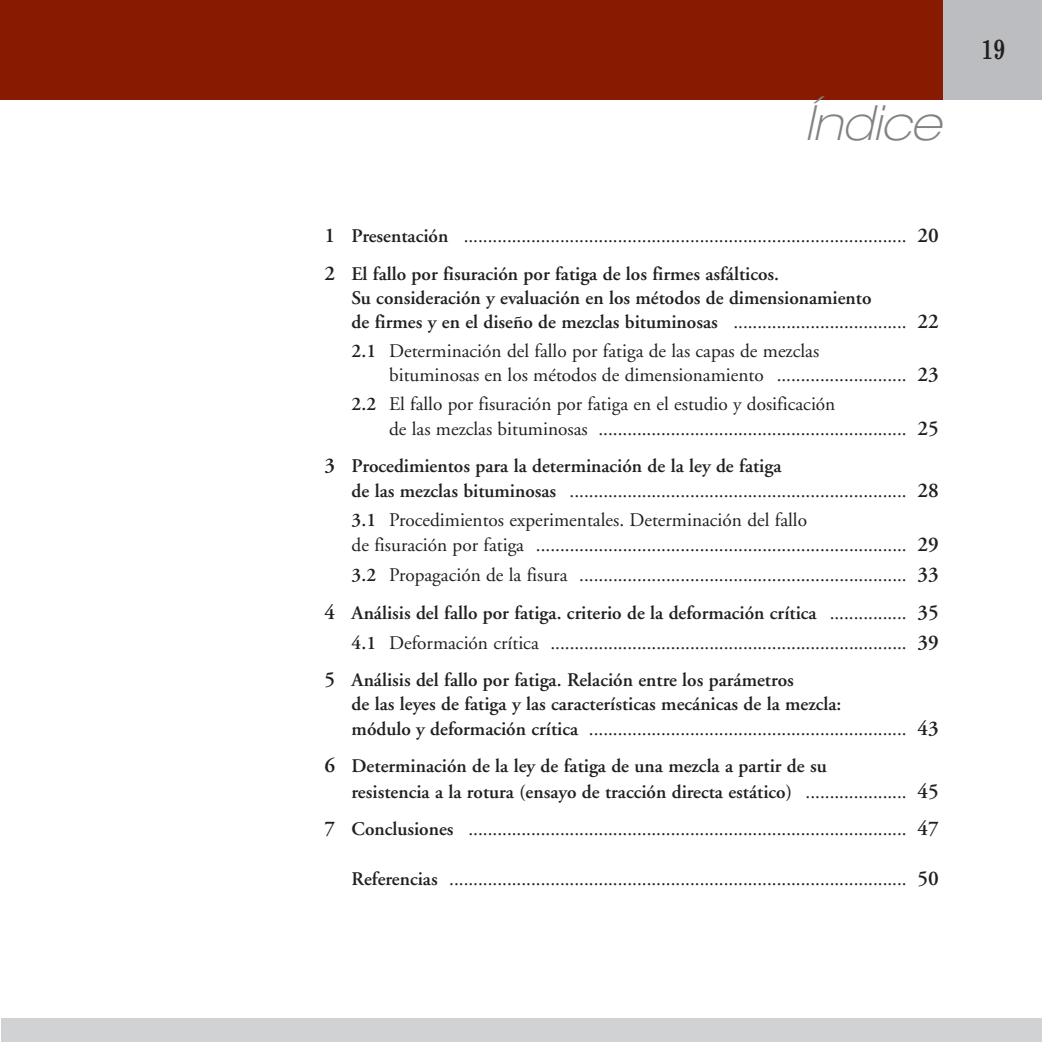
<style>
.page{position:relative;width:1042px;height:1042px;background:#fff}
.page>*{position:absolute;margin:0;border:0;box-sizing:border-box;transform-origin:0 0}
.t1{font:italic 100 expanded 48.65px "Helvetica Neue";color:#808285}
.t2{font:700 28px "Century Schoolbook";color:#231f20;scale:.75 1}
.t3{font:19.25px/37.6px "Adobe Garamond";color:#231f20}
.t4{font:600 19.25px/24.3px "Adobe Garamond";color:#231f20}
.s1{font-weight:600;font-size:21px}
.s2{font-weight:600}
.s3{font-weight:400}
.s4{font-size:21px}
</style>
<div class="page">
<div style="left:0;top:0;width:1041px;height:99px;background:#891a02"></div>
<div style="left:943px;top:0;width:98px;height:99px;background:#bcbdc0"></div>
<div style="left:2px;top:1017px;width:1039px;height:24px;background:#d1d2d4"></div>
<h1 class="t1" style="left:804px;top:106px;width:137px">Índice</h1>
<p class="t3" style="left:324px;top:219px;width:615px"><span class="s1">1</span> <span class="s2">Presentación</span> ............................................................................................ <span class="s1">20<br>2</span> <span class="s2">El fallo por fisuración por fatiga de los firmes asfálticos.</span></p>
<p class="t4" style="left:351px;top:287px;width:588px">Su consideración y evaluación en los métodos de dimensionamiento<br>de firmes y en el diseño de mezclas bituminosas <span class="s3">....................................</span> <span class="s4">22</span></p>
<p class="t3" style="left:389px;top:340px;width:551px;line-height:24.3px;text-indent:-37px"><span class="s2">2.1</span> Determinación del fallo por fatiga de las capas de mezclas<br>bituminosas en los métodos de dimensionamiento ........................... <span class="s1">23</span></p>
<p class="t3" style="left:389px;top:393px;width:551px;line-height:24.3px;text-indent:-37px"><span class="s2">2.2</span> El fallo por fisuración por fatiga en el estudio y dosificación<br>de las mezclas bituminosas ................................................................ <span class="s1">25</span></p>
<p class="t4" style="left:351px;top:455px;width:588px;line-height:25.2px;text-indent:-27px"><span class="s4">3</span> Procedimientos para la determinación de la ley de fatiga<br>de las mezclas bituminosas <span class="s3">......................................................................</span> <span class="s4">28</span></p>
<p class="t3" style="left:351px;top:509px;width:588px;line-height:24.3px"><span class="s2">3.1</span> Procedimientos experimentales. Determinación del fallo<br>de fisuración por fatiga ............................................................................. <span class="s1">29</span></p>
<p class="t3" style="left:324px;top:557px;width:615px;text-align:right"><span class="s2">3.2</span> Propagación de la fisura .................................................................... <span class="s1">33<br>4</span> <span class="s2">Análisis del fallo por fatiga. criterio de la deformación crítica</span> ................ <span class="s1">35</span></p>
<p class="t3" style="left:324px;top:625px;width:615px;text-indent:27px"><span class="s2">4.1</span> Deformación crítica .......................................................................... <span class="s1">39<br>5</span> <span class="s2">Análisis del fallo por fatiga. Relación entre los parámetros</span></p>
<p class="t4" style="left:351px;top:693px;width:588px">de las leyes de fatiga y las características mecánicas de la mezcla:<br>módulo y deformación crítica <span class="s3">..................................................................</span> <span class="s4">43</span></p>
<p class="t4" style="left:351px;top:755px;width:588px;line-height:25.2px;text-indent:-27px"><span class="s4">6</span> Determinación de la ley de fatiga de una mezcla a partir de su<br>resistencia a la rotura (ensayo de tracción directa estático) <span class="s3">.....................</span> <span class="s4">45</span></p>
<p class="t3" style="left:324px;top:811px;width:615px"><span class="s1">7</span> <span class="s2">Conclusiones</span> ........................................................................................... <span class="s1">47</span></p>
<p class="t3" style="left:351px;top:861px;width:588px"><span class="s2">Referencias</span> ............................................................................................... <span class="s1">50</span></p>
<h2 class="t2" style="left:981px;top:38px;width:34px">19</h2>
</div>
